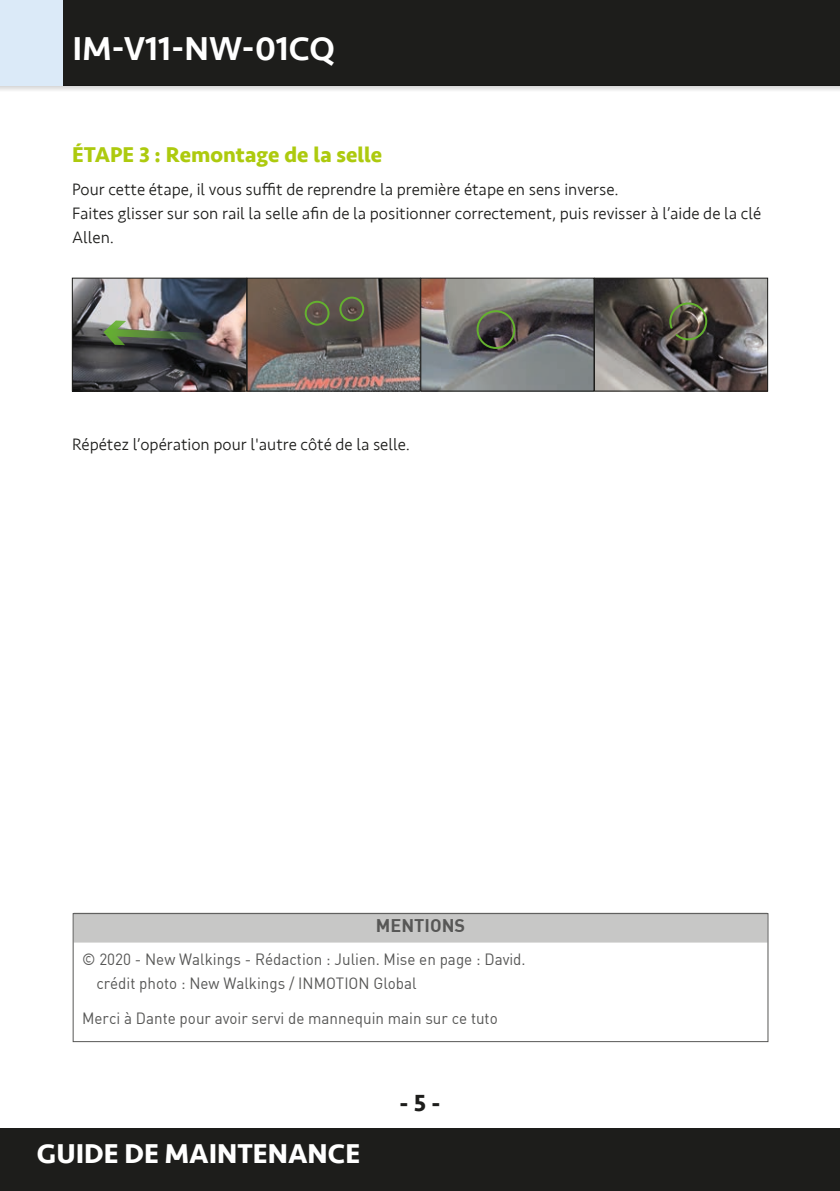
<style>
.page{position:relative;width:840px;height:1191px;background:#fff}
.page>*{position:absolute;margin:0;border:0;box-sizing:border-box;transform-origin:0 0}
.t1{font:500 34px "Seravek";color:#fff}
.t2{font:700 28px "Seravek";color:#fff}
.t3{font:700 24px "Seravek";color:#1d1d1b}
.Titre_cadres{font:700 22px "Seravek";color:#adca0e}
.Titre_cadres_avec_fi{font:18px "DIN Bold";color:#575756}
.Texte_tutos{font:300 17px/24px "Seravek";color:#1d1d1b}
.Textes_cadre{font:16px/24px "DIN";color:#575756;scale:.95 1}
</style>
<div class="page">
<div style="left:0;top:0;width:839px;height:85px;background:#1d1d1b"></div>
<div style="left:0;top:1128px;width:839px;height:63px;background:#1d1d1b"></div>
<svg style="left:0;top:85px;width:839px;height:6px"></svg>
<img style="left:74px;top:280px;width:171px;height:109px">
<div style="left:72px;top:278px;width:175px;height:113px;border:1px solid #1d1d1b"></div>
<svg style="left:103px;top:320px;width:111px;height:25px;background:#5b6854"></svg>
<svg style="left:422px;top:280px;width:170px;height:109px;background:#7b7a7a"></svg>
<div style="left:420px;top:278px;width:174px;height:113px;border:1px solid #1d1d1b"></div>
<div style="left:476px;top:310px;width:39px;height:39px;border:2px solid #64b12f;border-radius:50%"></div>
<svg style="left:249px;top:280px;width:169px;height:109px;background:#6f625c"></svg>
<div style="left:247px;top:278px;width:173px;height:113px;border:1px solid #1d1d1b"></div>
<div style="left:304px;top:301px;width:25px;height:24px;border:2px solid #64b12f;border-radius:50%"></div>
<div style="left:339px;top:297px;width:25px;height:24px;border:2px solid #64b12f;border-radius:50%"></div>
<div style="left:74px;top:912px;width:693px;height:30px;background:#c7c7c6"></div>
<div style="left:73px;top:913px;width:695px;height:129px;border:1px solid #575756"></div>
<div style="left:0;top:0;width:62px;height:85px;background:#dbeaf8"></div>
<svg style="left:596px;top:280px;width:169px;height:109px;background:#615b59"></svg>
<div style="left:594px;top:278px;width:173px;height:113px;border:1px solid #1d1d1b"></div>
<svg style="left:668px;top:301px;width:39px;height:40px;background:#5d5e46"></svg>
<p class="t1" style="left:73px;top:27px;width:264px">IM-V11-NW-01CQ</p>
<p class="Titre_cadres" style="left:72px;top:137px;width:311px">ÉTAPE 3 : Remontage de la selle</p>
<p class="Texte_tutos" style="left:72px;top:177px;width:690px">Pour cette étape, il vous suffit de reprendre la première étape en sens inverse.<br>Faites glisser sur son rail la selle afin de la positionner correctement, puis revisser à l’aide de la clé<br>Allen.</p>
<p class="Texte_tutos" style="left:72px;top:432px;width:339px">Répétez l’opération pour l'autre côté de la selle.</p>
<p class="Titre_cadres_avec_fi" style="left:376px;top:914px;width:91px">MENTIONS</p>
<p class="Textes_cadre" style="left:96px;top:946px;width:453px;text-indent:-14px">© 2020 - New Walkings - Rédaction : Julien. Mise en page : David. crédit photo : New Walkings / INMOTION Global</p>
<p class="Textes_cadre" style="left:82px;top:1006px;width:438px">Merci à Dante pour avoir servi de mannequin main sur ce tuto</p>
<h2 class="t2" style="left:37px;top:1131px;width:325px">GUIDE DE MAINTENANCE</h2>
<h3 class="t3" style="left:399px;top:1083px;width:42px">- 5 -</h3>
</div>
